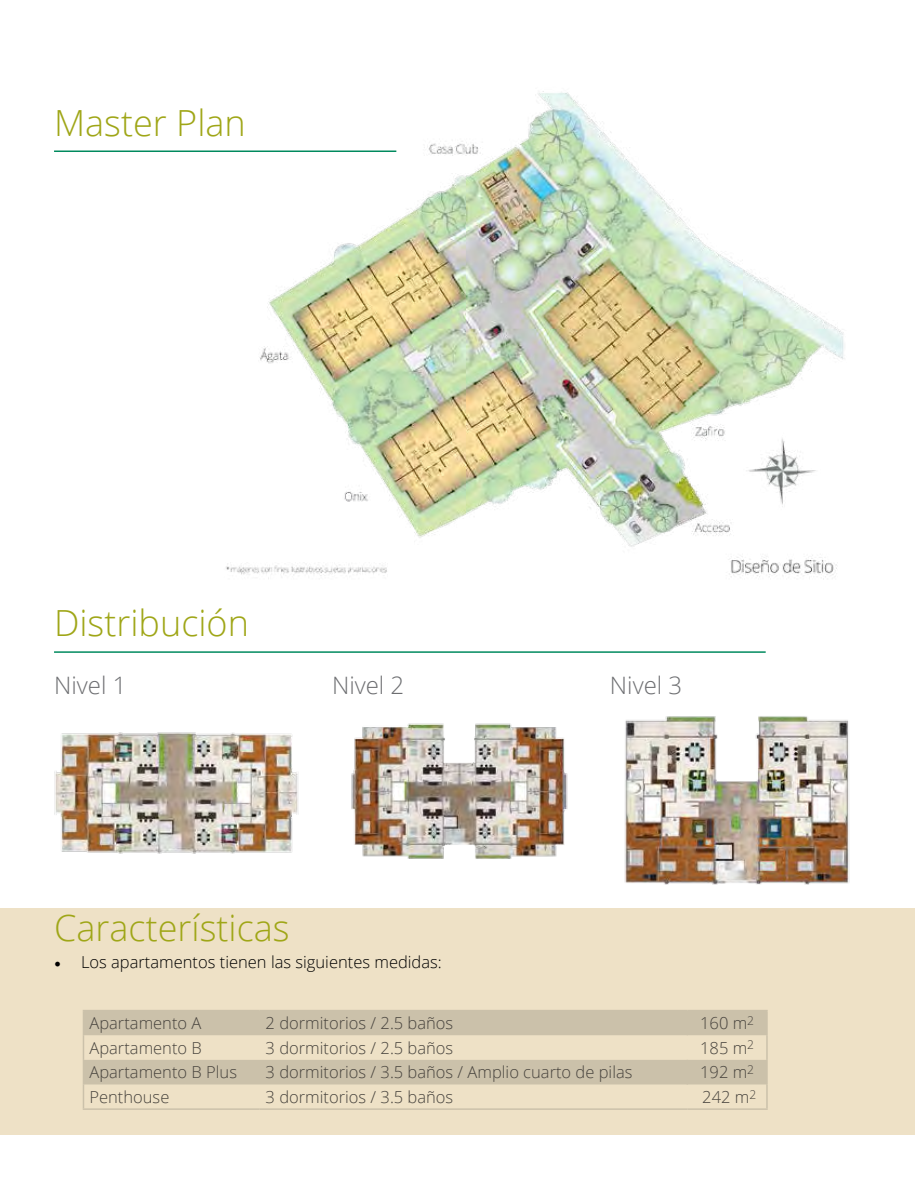
<style>
.page{position:relative;width:915px;height:1191px;background:#fff}
.page>*{position:absolute;margin:0;border:0;box-sizing:border-box;transform-origin:0 0}
.t1{font:300 36px "Open Sans";color:#9fa617}
.t2{font:300 24px "Open Sans";color:#6d6e71}
.t3{font:300 16.5px "Open Sans";color:#4d4d4f}
.t4{font:300 16.5px "Open Sans";color:#000}
.t5{font:300 16.5px "Open Sans";color:#4a4a4d}
.s1{font-family:"Minion Pro";font-weight:400;font-size:18px}
</style>
<div class="page">
<div style="left:0;top:908px;width:914px;height:226px;background:#eee1c6"></div>
<img style="left:226px;top:91px;width:619px;height:489px">
<hr style="left:54px;top:150px;width:342px;height:2px;background:#008a5e">
<img style="left:624px;top:716px;width:226px;height:169px">
<hr style="left:54px;top:651px;width:711px;height:2px;background:#008a5e">
<img style="left:54px;top:732px;width:245px;height:122px">
<img style="left:351px;top:723px;width:217px;height:136px">
<hr style="left:83px;top:1009px;width:176px;height:2px;background:#dadbdc">
<hr style="left:259px;top:1009px;width:428px;height:2px;background:#dadbdc">
<hr style="left:687px;top:1009px;width:80px;height:2px;background:#dadbdc">
<svg style="left:83px;top:1010px;width:684px;height:98px"></svg>
<hr style="left:83px;top:1108px;width:176px;height:1px;background:#dadbdc">
<hr style="left:259px;top:1108px;width:428px;height:1px;background:#dadbdc">
<hr style="left:687px;top:1108px;width:80px;height:1px;background:#dadbdc">
<hr style="left:0;top:908px;width:1px;height:226px;background:#7a963b">
<h1 class="t1" style="left:54px;top:98px;width:193px">Master Plan</h1>
<h1 class="t1" style="left:54px;top:598px;width:196px">Distribución</h1>
<h2 class="t2" style="left:54px;top:669px;width:74px">Nivel 1</h2>
<h2 class="t2" style="left:332px;top:669px;width:74px">Nivel 2</h2>
<h2 class="t2" style="left:609px;top:669px;width:74px">Nivel 3</h2>
<h1 class="t1" style="left:54px;top:903px;width:237px">Características</h1>
<p class="t4" style="left:54px;top:950px;width:389px"><span class="s1">•</span> Los apartamentos tienen las siguientes medidas:</p>
<p class="t3" style="left:89px;top:1012px;width:113px">Apartamento A</p>
<p class="t3" style="left:265px;top:1012px;width:189px">2 dormitorios / 2.5 baños</p>
<p class="t3" style="left:700px;top:1012px;width:55px">160 m<sup>2</sup></p>
<p class="t3" style="left:89px;top:1036px;width:114px">Apartamento B</p>
<p class="t3" style="left:265px;top:1036px;width:189px">3 dormitorios / 2.5 baños</p>
<p class="t5" style="left:700px;top:1036px;width:55px">185 m<sup>2</sup></p>
<p class="t3" style="left:89px;top:1061px;width:149px">Apartamento B Plus</p>
<p class="t3" style="left:265px;top:1061px;width:368px">3 dormitorios / 3.5 baños / Amplio cuarto de pilas</p>
<p class="t3" style="left:700px;top:1061px;width:55px">192 m<sup>2</sup></p>
<p class="t3" style="left:89px;top:1085px;width:81px">Penthouse</p>
<p class="t3" style="left:265px;top:1085px;width:189px">3 dormitorios / 3.5 baños</p>
<p class="t3" style="left:702px;top:1085px;width:55px">242 m<sup>2</sup></p>
</div>
